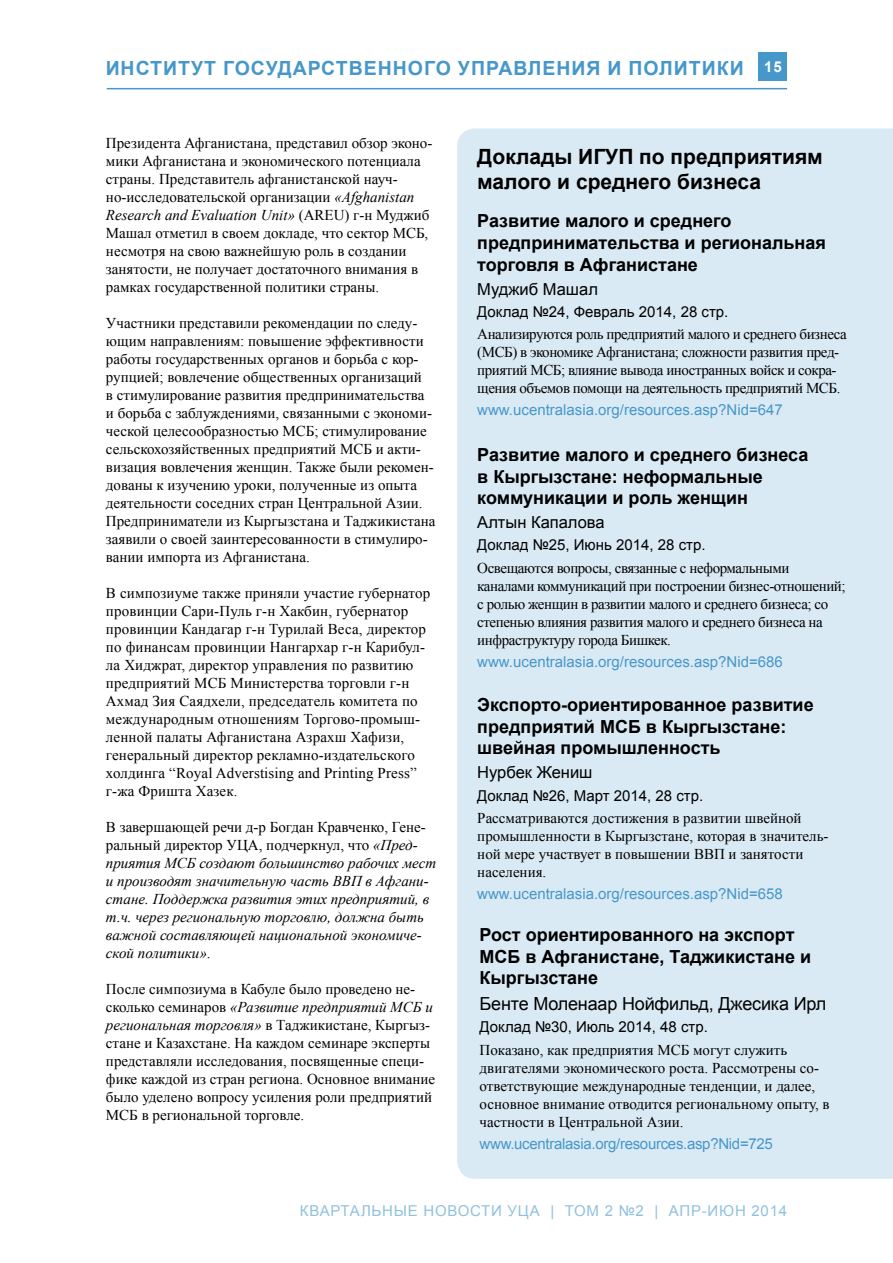
<style>
.page{position:relative;width:893px;height:1263px;background:#fff}
.page>*{position:absolute;margin:0;border:0;box-sizing:border-box;transform-origin:0 0}
.t1{font:700 21px/25.2px "Arial";color:#000}
.t2{font:700 19.5px "Arial";letter-spacing:.05em;color:#4697ca}
.t3{font:700 18px/21.6px "Arial";color:#000}
.t4{font:18px "Arial";letter-spacing:-.01em;color:#000}
.t5{font:16.5px "Arial";color:#000}
.t6{font:15px/18px "Times New Roman";color:#000}
.t7{font:15px/18px "Times New Roman";letter-spacing:-.03em;color:#000}
.t8{font:italic 15px/18px "Times New Roman";color:#000}
.t9{font:15px "Arial";color:#4697ca}
.t10{font:15px "Arial";color:#000}
.t11{font:15px "Arial";letter-spacing:-.02em;color:#4697ca}
.t12{font:15px "Arial";letter-spacing:.05em;color:#90c1df}
.s1{font-size:15px;color:#fff}
.s2{font-style:italic}
.s3{font-style:normal}
</style>
<div class="page">
<div style="left:759px;top:52px;width:28px;height:29px;background:#4697ca"></div>
<hr style="left:107px;top:88px;width:680px;height:1px;background:#4697ca">
<div style="left:457px;top:128px;width:436px;height:1051px;background:#daeaf4"></div>
<h2 class="t2" style="left:106px;top:55px;width:45px">Инстит</h2>
<h2 class="t2" style="left:191px;top:55px;width:497px">ут государственного управления и полити</h2>
<h2 class="t2" style="left:717px;top:55px;width:66px">ки <span class="s1">15</span></h2>
<p class="t6" style="left:106px;top:134px;width:328px">Президента Афганистана, представил обзор эконо&shy;мики Афганистана и экономического потенциала страны. Представитель афганистанской науч&shy;но-исследовательской организации <span class="s2">«Afghanistan Research and Evaluation Unit»</span> (AREU) г-н Муджиб Машал отметил в своем докладе, что сектор МСБ, несмотря на свою важнейшую роль в создании занятости, не получает достаточного внимания в рамках государственной политики страны.</p>
<p class="t6" style="left:106px;top:314px;width:331px">Участники представили рекомендации по следу&shy;ющим направлениям: повышение эффективности работы государственных органов и борьба с кор&shy;рупцией; вовлечение общественных организаций<br>в стимулирование развития предпринимательства и борьба с заблуждениями, связанными с экономи&shy;ческой целесообразностью МСБ; стимулирование сельскохозяйственных предприятий МСБ и акти&shy;визация вовлечения женщин. Также были рекомен&shy;дованы к изучению уроки, полученные из опыта деятельности соседних стран Центральной Азии.<br>Предприниматели из Кыргызстана и Таджикистана заявили о своей заинтересованности в стимулиро&shy;вании импорта из Афганистана.</p>
<p class="t6" style="left:106px;top:584px;width:326px">В симпозиуме также приняли участие губернатор провинции Сари-Пуль г-н Хакбин, губернатор провинции Кандагар г-н Турилай Веса, директор по финансам провинции Нангархар г-н Карибул&shy;ла Хиджрат, директор управления по развитию предприятий МСБ Министерства торговли г-н Ахмад Зия Саядхели, председатель комитета по международным отношениям Торгово-промыш&shy;ленной палаты Афганистана Азрахш Хафизи, генеральный директор рекламно-издательского холдинга “Royal Adverstising and Printing Press” г-жа Фришта Хазек.</p>
<p class="t8" style="left:106px;top:818px;width:332px"><span class="s3">В завершающей речи д-р Богдан Кравченко, Гене&shy;ральный директор УЦА, подчеркнул, что</span> «Пред&shy;приятия МСБ создают большинство рабочих мест и производят значительную часть ВВП в Афгани&shy;стане. Поддержка развития этих предприятий, в т.ч. через региональную торговлю, должна быть важной составляющей национальной экономиче&shy;ской политики»<span class="s3">.</span></p>
<p class="t6" style="left:106px;top:980px;width:331px">После симпозиума в Кабуле было проведено не&shy;сколько семинаров <span class="s2">«Развитие предприятий МСБ и региональная торговля»</span> в Таджикистане, Кыргыз&shy;стане и Казахстане. На каждом семинаре эксперты представляли исследования, посвященные специ&shy;фике каждой из стран региона. Основное внимание было уделено вопросу усиления роли предприятий МСБ в региональной торговле.</p>
<h1 class="t1" style="left:477px;top:145px;width:130px">Доклады ИГУП</h1>
<h1 class="t1" style="left:477px;top:145px;width:347px;text-indent:162px">по предприятиям малого и среднего бизнеса</h1>
<p class="t3" style="left:477px;top:211px;width:350px">Развитие малого и среднего предпринимательства и региональная торговля в Афганистане</p>
<p class="t5" style="left:477px;top:278px;width:122px">Муджиб Машал</p>
<p class="t10" style="left:477px;top:302px;width:253px">Доклад №24, Февраль 2014, 28 стр.</p>
<p class="t7" style="left:477px;top:325px;width:371px">Анализируются роль предприятий малого и среднего бизнеса (МСБ) в экономике Афганистана; сложности развития пред&shy;приятий МСБ; влияние вывода иностранных войск и сокра&shy;щения объемов помощи на деятельность предприятий МСБ.</p>
<p class="t9" style="left:477px;top:400px;width:307px">www.ucentralasia.org/resources.asp?Nid=647</p>
<p class="t3" style="left:477px;top:444px;width:333px">Развитие малого и среднего бизнеса в Кыргызстане: неформальные коммуникации и роль женщин</p>
<p class="t5" style="left:477px;top:512px;width:129px">Алтын Капалова</p>
<p class="t10" style="left:477px;top:535px;width:230px">Доклад №25, И юнь 2014, 28 стр.</p>
<p class="t7" style="left:477px;top:558px;width:370px">Освещаются вопросы, связанные с неформальными каналами коммуникаций при построении бизнес-отношений; с ролью женщин в развитии малого и среднего бизнеса; со степенью влияния развития малого и среднего бизнеса на инфраструктуру города Бишкек.</p>
<p class="t9" style="left:477px;top:652px;width:307px">www.ucentralasia.org/resources.asp?Nid=686</p>
<p class="t3" style="left:477px;top:694px;width:338px">Экспорто-ориентированное развитие предприятий МСБ в Кыргызстане: швейная промышленность</p>
<p class="t5" style="left:477px;top:762px;width:117px">Нурбек Жениш</p>
<p class="t10" style="left:477px;top:785px;width:228px">Доклад №26, Март 2014, 28 стр.</p>
<p class="t6" style="left:477px;top:809px;width:353px">Рассматриваются достижения в развитии швейной промышленности в Кыргызстане, которая в значитель&shy;ной мере участвует в повышении ВВП и занятости населения.</p>
<p class="t9" style="left:477px;top:884px;width:307px">www.ucentralasia.org/resources.asp?Nid=658</p>
<p class="t3" style="left:480px;top:924px;width:333px">Рост ориентированного на экспорт<br>МСБ в Афганистане, Таджикистане и<br>Кыргызстане</p>
<p class="t4" style="left:480px;top:992px;width:348px">Бенте Моленаар Нойфильд, Джесика И рл</p>
<p class="t10" style="left:480px;top:1017px;width:230px">Доклад №30, И юль 2014, 48 стр.</p>
<p class="t6" style="left:480px;top:1040px;width:352px">Показано, как предприятия МСБ могут служить двигателями экономического роста. Рассмотрены со&shy;ответствующие международные тенденции, и далее, основное внимание отводится региональному опыту, в частности в Центральной Азии.</p>
<p class="t11" style="left:480px;top:1134px;width:295px">www.ucentralasia.org/resources.asp?Nid=725</p>
<p class="t12" style="left:300px;top:1201px;width:489px">КВАРТАЛЬНЫЕ НОВОСТИ УЦА | ТОМ 2 №2 | АПР-ИЮН 2014</p>
</div>
